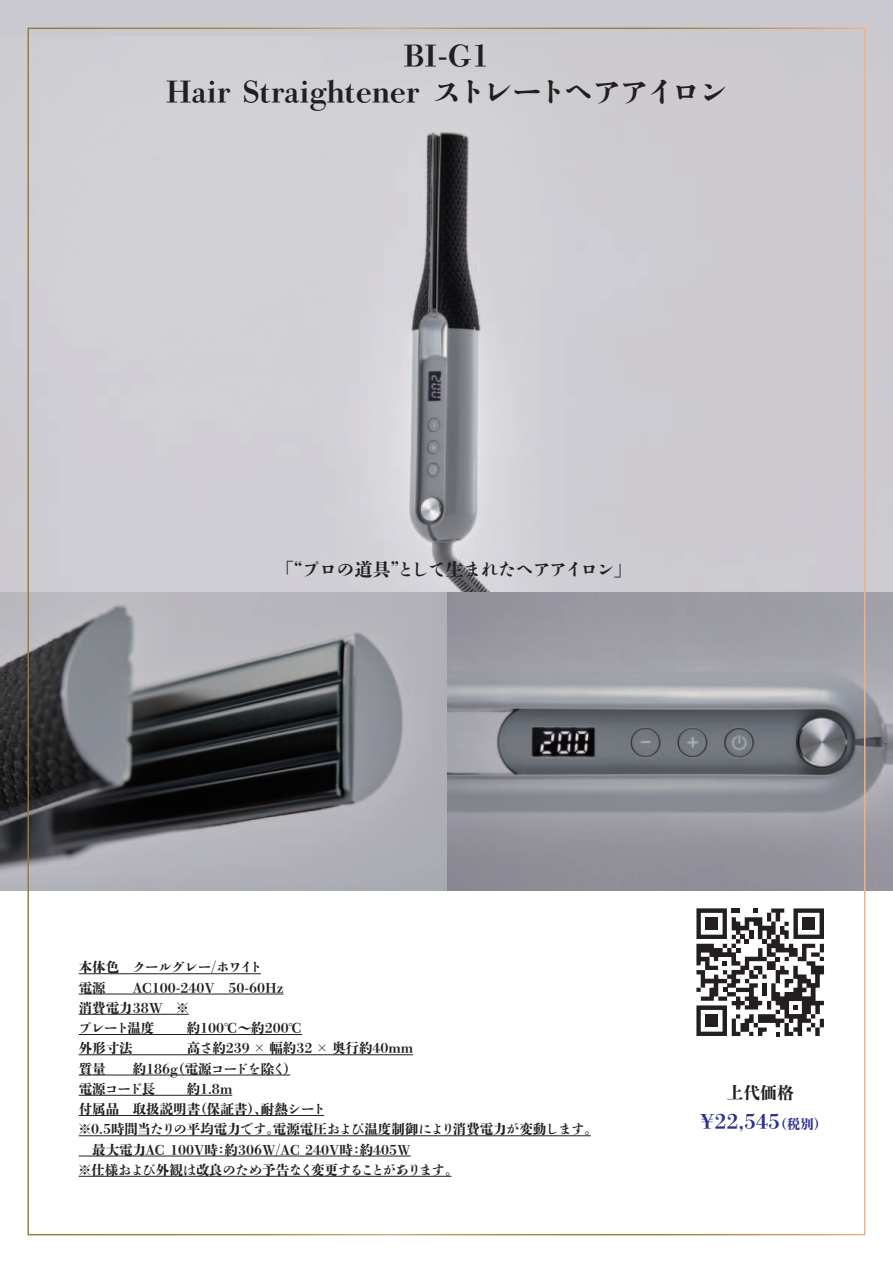
<style>
.page{position:relative;width:893px;height:1263px;background:#fff}
.page>*{position:absolute;margin:0;border:0;box-sizing:border-box;transform-origin:0 0}
.t1{font:800 30.15px/36.2px "DNP Shuei Shogo Min Std";color:#231f20;text-align:center}
.t2{font:800 20.25px "DNP Shuei Shogo Min Std";color:#2e3092}
.t3{font:800 18px "DNP Shuei Shogo Min Std";letter-spacing:-.04em;color:#231f20}
.t4{font:800 16.8px "DNP Shuei Shogo Min Std";color:#231f20}
.t5{font:800 13.5px/20.2px "DNP Shuei Shogo Min Std";color:#231f20}
.t6{font:800 13.5px/20.2px "DNP Shuei Shogo Min Std";letter-spacing:-.055em;color:#231f20}
.t7{font:800 13.5px/20.2px "DNP Shuei Shogo Min Std";letter-spacing:-.02em;color:#231f20}
.s1{font-size:13.5px}
</style>
<div class="page">
<div style="left:0;top:0;width:893px;height:213px;background:#cac9d0"></div>
<img style="left:0;top:36px;width:893px;height:556px">
<img style="left:0;top:592px;width:893px;height:298px">
<hr style="left:79px;top:973px;width:182px;height:1px;background:#231f20">
<hr style="left:79px;top:994px;width:205px;height:1px;background:#231f20">
<hr style="left:79px;top:1014px;width:110px;height:1px;background:#231f20">
<hr style="left:79px;top:1034px;width:223px;height:1px;background:#231f20">
<hr style="left:79px;top:1054px;width:334px;height:1px;background:#231f20">
<hr style="left:79px;top:1075px;width:211px;height:1px;background:#231f20">
<hr style="left:79px;top:1095px;width:153px;height:1px;background:#231f20">
<hr style="left:79px;top:1115px;width:245px;height:1px;background:#231f20">
<hr style="left:79px;top:1135px;width:512px;height:1px;background:#231f20">
<hr style="left:79px;top:1156px;width:332px;height:1px;background:#231f20">
<hr style="left:79px;top:1176px;width:372px;height:1px;background:#231f20">
<svg style="left:696px;top:908px;width:128px;height:128px"></svg>
<h1 class="t1" style="left:166px;top:37px;width:565px">BI-G1<br>Hair Straightener ストレートヘアアイロン</h1>
<h3 class="t3" style="left:276px;top:556px;width:358px">「“プロの道具”として生まれたヘアアイロン」</h3>
<p class="t7" style="left:79px;top:957px;width:185px">本体色 クールグレー/ホワイト電源</p>
<p class="t5" style="left:78px;top:977px;width:207px;text-indent:55px">AC100-240V　50-60Hz消費電力 38W　※<br>プレート温度</p>
<p class="t5" style="left:187px;top:1018px;width:117px">約100℃～約200℃</p>
<p class="t5" style="left:79px;top:1038px;width:56px">外形寸法</p>
<p class="t5" style="left:187px;top:1038px;width:228px">高さ約239 × 幅約32 × 奥行約40mm</p>
<p class="t5" style="left:79px;top:1058px;width:29px">質量</p>
<p class="t6" style="left:79px;top:1058px;width:220px;text-indent:54px">約186g（電源コードを除く）電源コード長</p>
<p class="t5" style="left:78px;top:1078px;width:521px;text-indent:108px">約1.8ｍ<br>付属品 取扱説明書（保証書）、耐熱シート<br>※0.5時間当たりの平均電力です。電源電圧および温度制御により消費電力が変動します。　最大電力AC 100V時：約306Ｗ/AC 240V時：約405Ｗ<br>※仕様および外観は改良のため予告なく変更することがあります。</p>
<p class="t4" style="left:727px;top:1081px;width:69px">上代価格</p>
<h2 class="t2" style="left:700px;top:1107px;width:129px">¥22,545<span class="s1">（税別）</span></h2>
</div>
